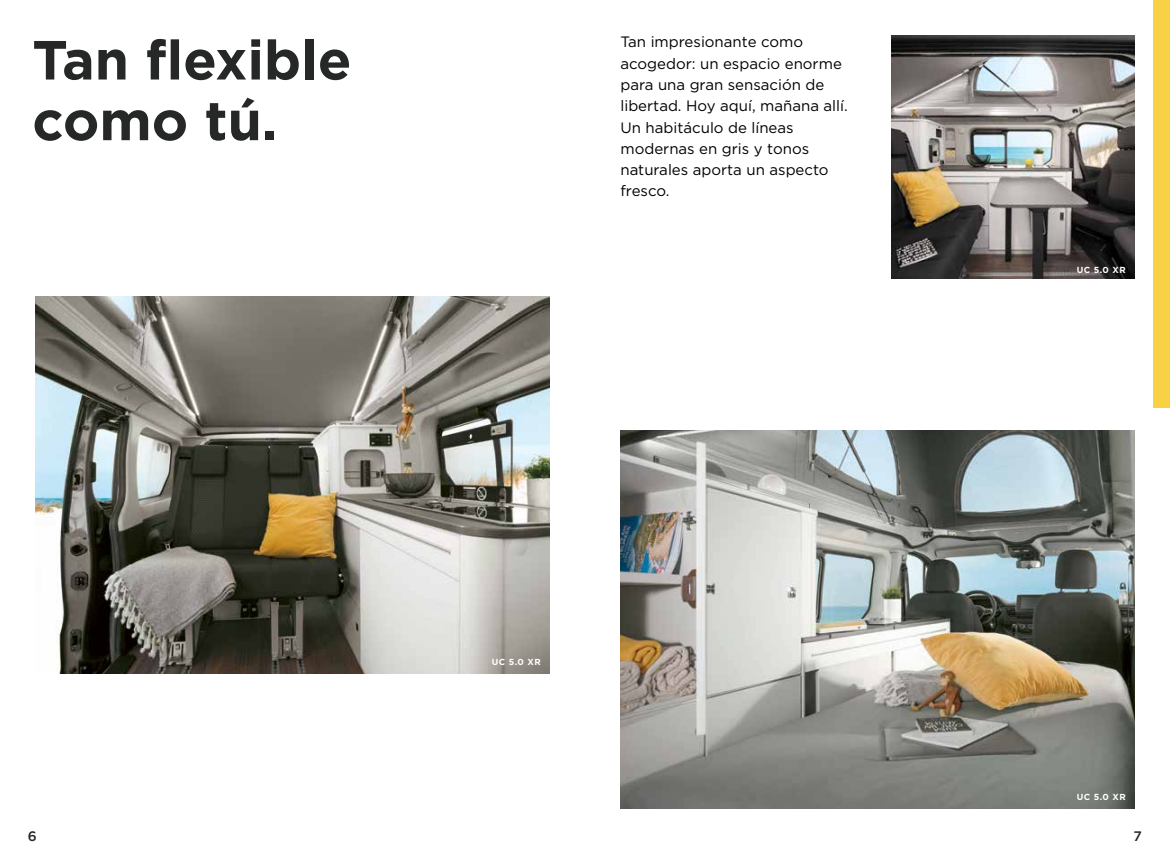
<style>
.page{position:relative;width:1170px;height:862px;background:#fff}
.page>*{position:absolute;margin:0;border:0;box-sizing:border-box;transform-origin:0 0}
.t1{font:700 55px/60.6px "Gotham";color:#252827}
.t2{font:15px/21.2px "Gotham";color:#000}
.t3{font:500 13.75px "Gotham";color:#252827}
.t4{font:700 8.75px "Gotham";letter-spacing:.05em;color:#fff}
</style>
<div class="page">
<div style="left:1153px;top:0;width:16px;height:407px;background:#f9d145"></div>
<img style="left:35px;top:296px;width:514px;height:377px">
<img style="left:891px;top:35px;width:243px;height:243px">
<img style="left:620px;top:431px;width:514px;height:377px">
<h1 class="t1" style="left:32px;top:29px;width:321px">Tan flexible como tú.</h1>
<p class="t2" style="left:620px;top:31px;width:229px">Tan impresionante como acogedor: un espacio enorme para una gran sensación de libertad. Hoy aquí, mañana allí.<br>Un habitáculo de líneas modernas en gris y tonos naturales aporta un aspecto fresco.</p>
<p class="t4" style="left:492px;top:655px;width:50px">UC 5.0 XR</p>
<p class="t4" style="left:1076px;top:263px;width:50px">UC 5.0 XR</p>
<p class="t4" style="left:1076px;top:790px;width:50px">UC 5.0 XR</p>
<p class="t3" style="left:28px;top:826px;width:11px">6</p>
<p class="t3" style="left:1133px;top:826px;width:10px">7</p>
</div>
